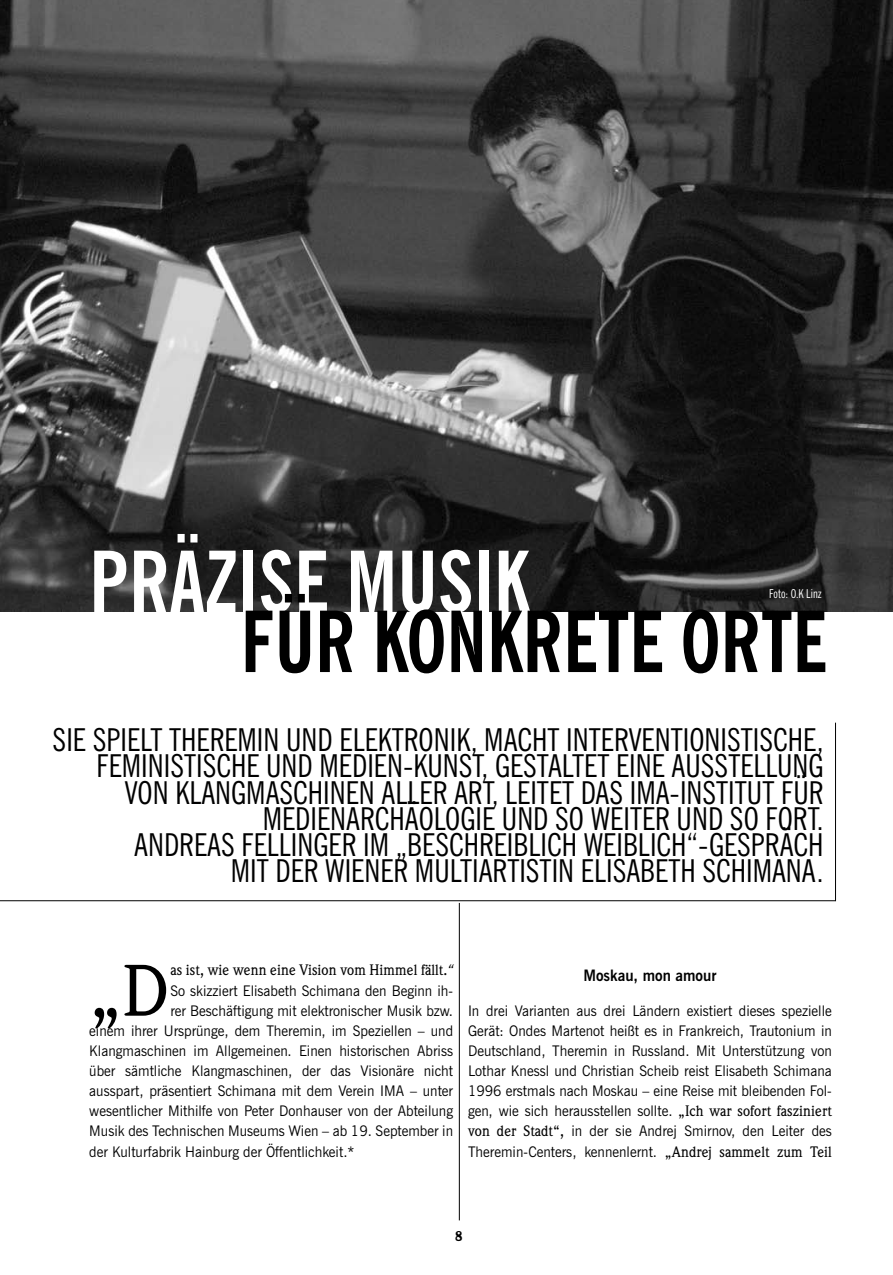
<style>
.page{position:relative;width:893px;height:1275px;background:#fff}
.page>*{position:absolute;margin:0;border:0;box-sizing:border-box;transform-origin:0 0}
.t1{font:700 condensed 84px/60px "News Gothic BT";color:#000;scale:.95 1}
.t2{font:500 71.4px "Weidemann";color:#000;scale:.95 1}
.t3{font:condensed 31.5px/26.2px "News Gothic BT";color:#000;text-align:right}
.t4{font:700 15.75px "News Gothic BT";color:#000;scale:.95 1}
.t5{font:15.75px "Rosewood Std Fill";color:#000;scale:.95 1}
.t6{font:500 14.88px "Weidemann";letter-spacing:.005em;color:#000;scale:.95 1}
.t7{font:14.7px/20.1px "News Gothic BT";color:#000;text-align:justify;scale:.95 1}
.t8{font:condensed 12.25px "News Gothic BT";letter-spacing:.005em;color:#fff;scale:.95 1}
.s1{color:#fff}
.s2{font-family:"News Gothic BT";font-weight:400;font-style:italic;font-size:14.7px}
.s3{font-family:"Weidemann";font-weight:500;font-size:14.88px}
</style>
<div class="page">
<img style="left:0;top:1px;width:892px;height:611px">
<hr style="left:459px;top:903px;width:1px;height:317px;background:#000">
<hr style="left:0;top:900px;width:835px;height:1px;background:#000">
<hr style="left:835px;top:723px;width:1px;height:178px;background:#000">
<p class="t1" style="left:241px;top:551px;width:619px;text-indent:-151px"><span class="s1">PRÄZISE MUSIK<br></span>FÜR KONKRETE ORTE</p>
<p class="t8" style="left:769px;top:586px;width:57px">Foto: O.K Linz</p>
<p class="t3" style="left:53px;top:726px;width:772px">SIE SPIELT THEREMIN UND ELEKTRONIK, MACHT INTERVENTIONISTISCHE, FEMINISTISCHE UND MEDIEN-KUNST, GESTALTET EINE AUSSTELLUNG VON KLANGMASCHINEN ALLER ART, LEITET DAS IMA-INSTITUT FÜR MEDIENARCHÄOLOGIE UND SO WEITER UND SO FORT.<br>ANDREAS FELLINGER IM „BESCHREIBLICH WEIBLICH“-GESPRÄCH<br>MIT DER WIENER MULTIARTISTIN ELISABETH SCHIMANA.</p>
<p class="t2" style="left:89px;top:949px;width:86px">„D</p>
<p class="t6" style="left:170px;top:961px;width:299px">as ist, wie wenn eine Vision vom Himmel fällt.<span class="s2">“</span></p>
<p class="t7" style="left:170px;top:980px;width:299px">So skizziert Elisabeth Schimana den Beginn ih-</p>
<p class="t7" style="left:170px;top:1000px;width:299px">rer Beschäftigung mit elektronischer Musik bzw.</p>
<p class="t7" style="left:89px;top:1020px;width:384px">einem ihrer Ursprünge, dem Theremin, im Speziellen – und</p>
<p class="t7" style="left:89px;top:1040px;width:384px">Klangmaschinen im Allgemeinen. Einen historischen Abriss</p>
<p class="t7" style="left:89px;top:1061px;width:384px">über sämtliche Klangmaschinen, der das Visionäre nicht</p>
<p class="t7" style="left:89px;top:1081px;width:384px">ausspart, präsentiert Schimana mit dem Verein IMA – unter</p>
<p class="t7" style="left:89px;top:1101px;width:384px">wesentlicher Mithilfe von Peter Donhauser von der Abteilung</p>
<p class="t7" style="left:89px;top:1121px;width:384px">Musik des Technischen Museums Wien – ab 19. September in</p>
<p class="t7" style="left:89px;top:1141px;width:281px">der Kulturfabrik Hainburg der Öffentlichkeit.*</p>
<p class="t4" style="left:583px;top:965px;width:142px">Moskau, mon amour</p>
<p class="t7" style="left:468px;top:1000px;width:384px">In drei Varianten aus drei Ländern existiert dieses spezielle Gerät: Ondes Martenot heißt es in Frankreich, Trautonium in Deutschland, Theremin in Russland. Mit Unterstützung von Lothar Knessl und Christian Scheib reist Elisabeth Schimana 1996 erstmals nach Moskau – eine Reise mit bleibenden Fol&shy;gen, wie sich herausstellen sollte. <span class="s3">„Ich war sofort fasziniert von der Stadt“,</span> in der sie Andrej Smirnov, den Leiter des Theremin-Centers, kennenlernt. <span class="s3">„Andrej sammelt zum Teil</span></p>
<p class="t5" style="left:454px;top:1227px;width:11px">8</p>
</div>
